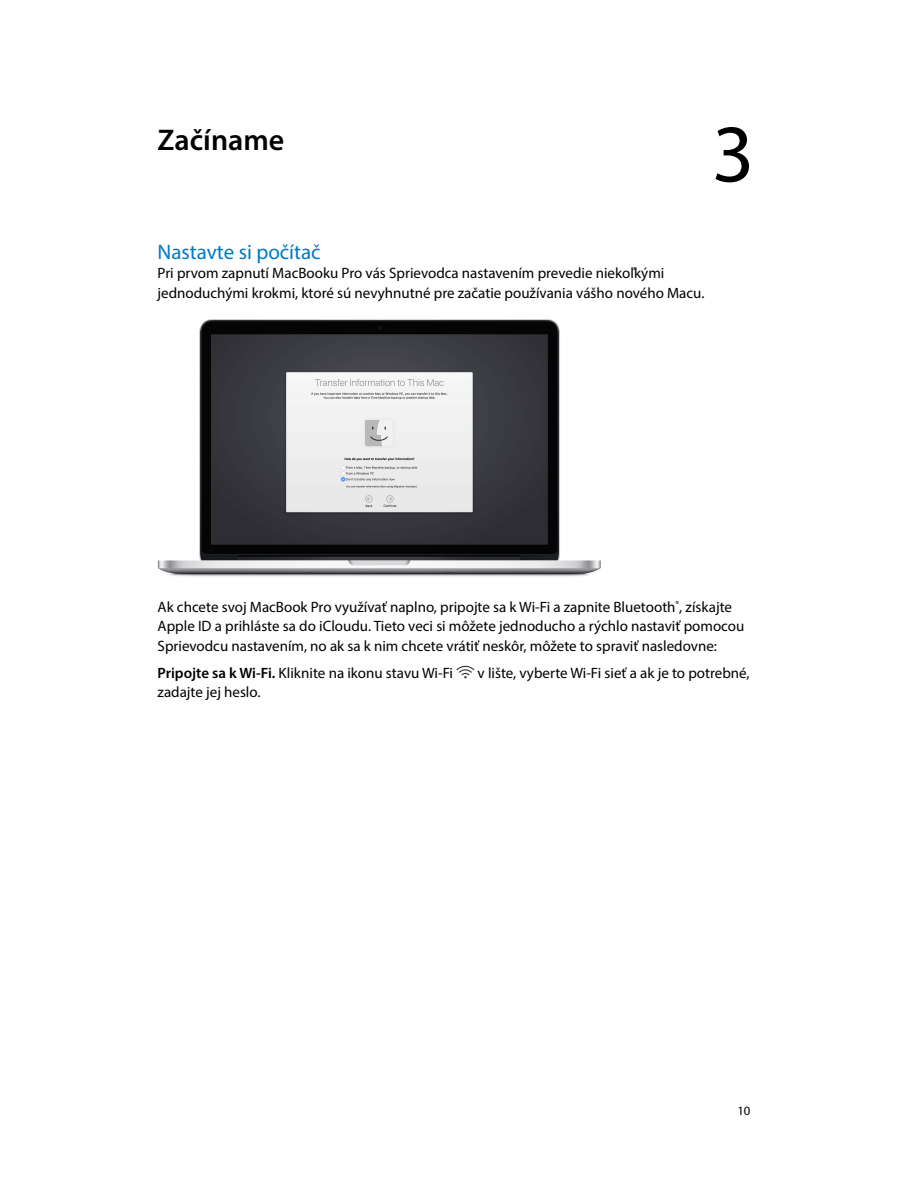
<style>
.page{position:relative;width:897px;height:1188px;background:#fff}
.page>*{position:absolute;margin:0;border:0;box-sizing:border-box;transform-origin:0 0}
.t1{font:82.5px "Myriad Pro";color:#000}
.SectionTitle{font:600 30px "Myriad Pro";color:#000}
.t2{font:21px "Myriad Pro";color:#007ac2}
.BodyRegular{font:15px/19.5px "Myriad Pro";color:#000}
.BodyFirst{font:15px/19.5px "Myriad Pro";color:#000}
.BodySub{font:15px "Myriad Pro";color:#000}
.t3{font:12.75px "Myriad Pro";color:#000}
.s1{font-weight:600}
</style>
<div class="page">
<img style="left:158px;top:319px;width:443px;height:258px">
<svg style="left:456px;top:666px;width:18px;height:13px"></svg>
<h1 class="SectionTitle" style="left:158px;top:121px;width:128px">Začíname</h1>
<h1 class="t1" style="left:712px;top:103px;width:44px">3</h1>
<h1 class="t2" style="left:158px;top:239px;width:165px">Nastavte si počítač</h1>
<p class="BodyFirst" style="left:158px;top:263px;width:548px">Pri prvom zapnutí MacBooku Pro vás Sprievodca nastavením prevedie niekoľkými jednoduchými krokmi, ktoré sú nevyhnutné pre začatie používania vášho nového Macu.</p>
<p class="BodyRegular" style="left:157px;top:597px;width:588px">Ak chcete svoj MacBook Pro využívať naplno, pripojte sa k Wi-Fi a zapnite Bluetooth<sup>®</sup>, získajte<br>Apple ID a prihláste sa do iCloudu. Tieto veci si môžete jednoducho a rýchlo nastaviť pomocou<br>Sprievodcu nastavením, no ak sa k nim chcete vrátiť neskôr, môžete to spraviť nasledovne:</p>
<p class="BodySub" style="left:157px;top:664px;width:297px"><span class="s1">Pripojte sa k Wi-Fi.</span> Kliknite na ikonu stavu Wi-Fi</p>
<p class="BodySub" style="left:477px;top:664px;width:273px">v lište, vyberte Wi-Fi sieť a ak je to potrebné,</p>
<p class="BodySub" style="left:158px;top:683px;width:104px">zadajte jej heslo.</p>
<p class="t3" style="left:737px;top:1102px;width:15px">10</p>
</div>
